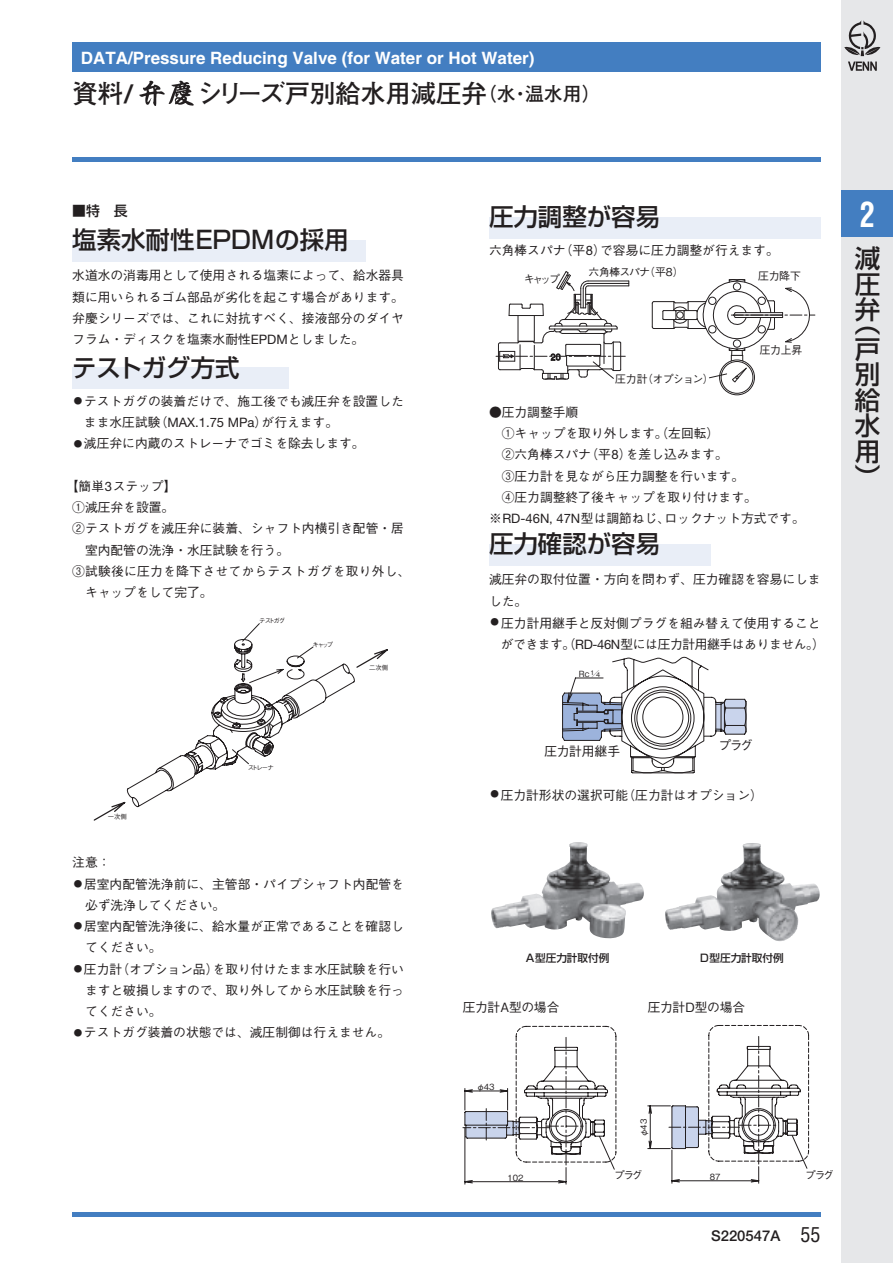
<style>
.page{position:relative;width:893px;height:1263px;background:#fff}
.page>*{position:absolute;margin:0;border:0;box-sizing:border-box;transform-origin:0 0}
.t1{font:700 condensed 34.05px "Helvetica";color:#fff;scale:.9 1}
.t2{font:700 25.5px "Futo Go B101 Pro";letter-spacing:-.015em;color:#231f20}
.t3{font:500 25.5px/25.5px "Shin Go Pro";color:#231f20;text-align:justify}
.t4{font:500 24.45px "Shin Go Pro";color:#231f20}
.t5{font:700 16.95px "Helvetica";color:#fff}
.t6{font:500 14.85px "Helvetica Neue";color:#231f20}
.t7{font:500 13.8px "Shin Go Pro";color:#231f20}
.t8{font:500 12.75px/21.3px "Gothic BBB Pro";color:#231f20}
.t9{font:500 12.75px "Gothic BBB Pro";letter-spacing:.02em;color:#231f20}
.t10{font:12.75px "Gothic BBB Pro Medium 90 pv RKSJ H";letter-spacing:-.03em;color:#231f20}
.t11{font:500 10.8px "Gothic BBB Pro";letter-spacing:-.03em;color:#231f20}
.t12{font:500 10.8px "Gothic BBB Pro";letter-spacing:-.055em;color:#231f20}
.t13{font:500 10.8px "Gothic BBB Pro";letter-spacing:-.05em;color:#231f20}
.t14{font:500 10.65px "Shin Go Pro";color:#231f20}
.t15{font:10.65px "Gothic BBB Pro Medium 90 pv RKSJ H";letter-spacing:-.155em;color:#231f20}
.t16{font:8.55px "Gothic BBB Pro Medium 90 pv RKSJ H";color:#231f20}
.t17{font:6.45px "Gothic BBB Pro Medium 90 pv RKSJ H";letter-spacing:-.17em;color:#231f20}
.s1{font-family:"Helvetica Neue";font-weight:500}
.s2{font-size:19.2px}
.s3{font-family:"Helvetica Neue";font-weight:400;font-size:13.05px}
.s4{font-size:8.55px}
.s5{font-size:6.45px}
.s6{font-family:"Helvetica";font-weight:400;font-stretch:condensed;font-size:20.25px}
</style>
<div class="page">
<div style="left:842px;top:0;width:51px;height:1263px;background:#e6e7e9"></div>
<hr style="left:72px;top:1212px;width:749px;height:4px;background:#437ec1">
<div style="left:72px;top:157px;width:749px;height:5px;background:#437ec1"></div>
<div style="left:72px;top:43px;width:749px;height:29px;background:#437ec1"></div>
<svg style="left:848px;top:62px;width:29px;height:9px"></svg>
<svg style="left:844px;top:20px;width:36px;height:36px"></svg>
<div style="left:842px;top:190px;width:51px;height:47px;background:#437ec1"></div>
<img style="left:139px;top:80px;width:55px;height:26px">
<svg style="left:93px;top:649px;width:295px;height:172px"></svg>
<svg style="left:127px;top:623px;width:228px;height:184px"></svg>
<div style="left:72px;top:368px;width:217px;height:21px;background:#e9eef7"></div>
<div style="left:72px;top:240px;width:294px;height:21px;background:#e9eef7"></div>
<div style="left:489px;top:217px;width:332px;height:21px;background:#e9eef7"></div>
<svg style="left:496px;top:271px;width:133px;height:109px"></svg>
<div style="left:721px;top:361px;width:32px;height:33px;border:1px solid #231f20;border-radius:50%"></div>
<div style="left:719px;top:360px;width:36px;height:35px;border:1px solid #231f20;border-radius:50%"></div>
<svg style="left:709px;top:367px;width:38px;height:16px"></svg>
<svg style="left:652px;top:279px;width:163px;height:82px"></svg>
<svg style="left:562px;top:656px;width:185px;height:118px"></svg>
<svg style="left:463px;top:1026px;width:153px;height:158px"></svg>
<svg style="left:647px;top:1025px;width:162px;height:158px"></svg>
<div style="left:489px;top:544px;width:221px;height:22px;background:#e9eef7"></div>
<img style="left:491px;top:842px;width:135px;height:96px">
<img style="left:665px;top:843px;width:122px;height:98px">
<h3 class="t5" style="left:81px;top:48px;width:455px">DATA/Pressure Reducing Valve (for Water or Hot Water)</h3>
<h2 class="t2" style="left:72px;top:73px;width:62px">資料<span class="s1">/</span></h2>
<h2 class="t2" style="left:198px;top:73px;width:405px">シリーズ戸別給水用減圧弁<span class="s2">（水・温水用）</span></h2>
<p class="t7" style="left:72px;top:200px;width:57px">■特　長</p>
<h3 class="t4" style="left:72px;top:220px;width:278px">塩素水耐性EPDMの採用</h3>
<p class="t8" style="left:72px;top:263px;width:333px;text-align:justify">水道水の消毒用として使用される塩素によって、給水器具類に用いられるゴム部品が劣化を起こす場合があります。弁慶シリーズでは、これに対抗すべく、接液部分のダイヤフラム・ディスクを塩素水耐性<span class="s3">EPDM</span>としました。</p>
<h3 class="t4" style="left:72px;top:347px;width:169px">テストガグ方式</h3>
<p class="t8" style="left:84px;top:389px;width:321px;text-indent:-10px"><span class="s4">●</span> テストガグの装着だけで、施工後でも減圧弁を設置したまま水圧試験（<span class="s3">MAX.1.75 MPa</span>）が行えます。</p>
<p class="t8" style="left:74px;top:431px;width:292px"><span class="s4">●</span> 減圧弁に内蔵のストレーナでゴミを除去します。</p>
<p class="t8" style="left:66px;top:474px;width:112px">【簡単<span class="s3">3</span>ステップ】</p>
<p class="t8" style="left:72px;top:495px;width:104px">①減圧弁を設置。</p>
<p class="t8" style="left:72px;top:516px;width:333px">②テストガグを減圧弁に装着、シャフト内横引き配管・居</p>
<p class="t8" style="left:85px;top:538px;width:206px">室内配管の洗浄・水圧試験を行う。</p>
<p class="t9" style="left:72px;top:561px;width:340px">③試験後に圧力を降下させてからテストガグを取り外し、</p>
<p class="t8" style="left:85px;top:580px;width:129px">キャップをして完了。</p>
<p class="t17" style="left:108px;top:812px;width:21px">一次側</p>
<p class="t17" style="left:259px;top:616px;width:28px">テストガグ</p>
<p class="t17" style="left:312px;top:639px;width:22px">キャップ</p>
<p class="t17" style="left:369px;top:662px;width:21px">二次側</p>
<p class="t17" style="left:248px;top:762px;width:28px">ストレーナ</p>
<p class="t8" style="left:72px;top:850px;width:40px">注意：</p>
<p class="t8" style="left:85px;top:871px;width:320px;text-indent:-11px"><span class="s4">●</span> 居室内配管洗浄前に、主管部・パイプシャフト内配管を必ず洗浄してください。</p>
<p class="t8" style="left:85px;top:914px;width:320px;text-indent:-11px"><span class="s4">●</span> 居室内配管洗浄後に、給水量が正常であることを確認してください。</p>
<p class="t8" style="left:85px;top:956px;width:320px;text-align:justify;text-indent:-11px"><span class="s4">●</span> 圧力計（オプション品）を取り付けたまま水圧試験を行いますと破損しますので、取り外してから水圧試験を行ってください。</p>
<p class="t8" style="left:74px;top:1020px;width:318px"><span class="s4">●</span> テストガグ装着の状態では、減圧制御は行えません。</p>
<h3 class="t4" style="left:489px;top:196px;width:173px">圧力調整が容易</h3>
<p class="t8" style="left:489px;top:238px;width:291px">六角棒スパナ（平<span class="s3">8</span>）で容易に圧力調整が行えます。</p>
<p class="t13" style="left:588px;top:263px;width:97px">六角棒スパナ（平8）</p>
<p class="t11" style="left:524px;top:271px;width:38px">キャップ</p>
<p class="t11" style="left:758px;top:267px;width:44px">圧力降下</p>
<p class="t12" style="left:615px;top:370px;width:100px">圧力計（オプション）</p>
<p class="t11" style="left:760px;top:342px;width:44px">圧力上昇</p>
<p class="t8" style="left:489px;top:400px;width:317px">●圧力調整手順<br>　①キャップを取り外します。（左回転）<br>　②六角棒スパナ（平<span class="s3">8</span>）を差し込みます。<br>　③圧力計を見ながら圧力調整を行います。<br>　④圧力調整終了後キャップを取り付けます。※<span class="s3">RD-46N</span>，<span class="s3">47N</span>型は調節ねじ、ロックナット方式です。</p>
<h3 class="t4" style="left:489px;top:524px;width:173px">圧力確認が容易</h3>
<p class="t8" style="left:489px;top:567px;width:333px">減圧弁の取付位置・方向を問わず、圧力確認を容易にしました。</p>
<p class="t8" style="left:501px;top:611px;width:326px;text-indent:-10px"><sup>●</sup> 圧力計用継手と反対側プラグを組み替えて使用することができます。（<span class="s3">RD-46N</span>型には圧力計用継手はありません。）</p>
<p class="t16" style="left:579px;top:667px;width:23px">R c <sup>1</sup>／<span class="s5">4</span></p>
<p class="t10" style="left:544px;top:741px;width:77px">圧力計用継手</p>
<p class="t10" style="left:718px;top:735px;width:36px">プラグ</p>
<p class="t8" style="left:491px;top:782px;width:274px"><sup>●</sup> 圧力計形状の選択可能（圧力計はオプション）</p>
<h1 class="t1" style="left:860px;top:193px;width:19px">2</h1>
<h2 class="t3" style="left:855px;top:243px;width:27px">減圧弁</h2>
<h2 class="t3" style="left:855px;top:308px;width:27px">（戸別給水用）</h2>
<p class="t14" style="left:526px;top:949px;width:85px">A型圧力計取付例</p>
<p class="t10" style="left:463px;top:997px;width:98px">圧力計Ａ型の場合</p>
<p class="t14" style="left:700px;top:949px;width:85px">D型圧力計取付例</p>
<p class="t10" style="left:648px;top:997px;width:99px">圧力計Ｄ型の場合</p>
<p class="t16" style="left:477px;top:1080px;width:20px">φ43</p>
<p class="t16" style="left:637px;top:1137px;width:20px;rotate:-90deg">φ43</p>
<p class="t16" style="left:507px;top:1170px;width:18px">102</p>
<p class="t15" style="left:614px;top:1166px;width:30px">プラグ</p>
<p class="t16" style="left:710px;top:1169px;width:12px">87</p>
<p class="t15" style="left:805px;top:1166px;width:30px">プラグ</p>
<p class="t6" style="left:711px;top:1227px;width:111px">S220547A <span class="s6">55</span></p>
</div>
